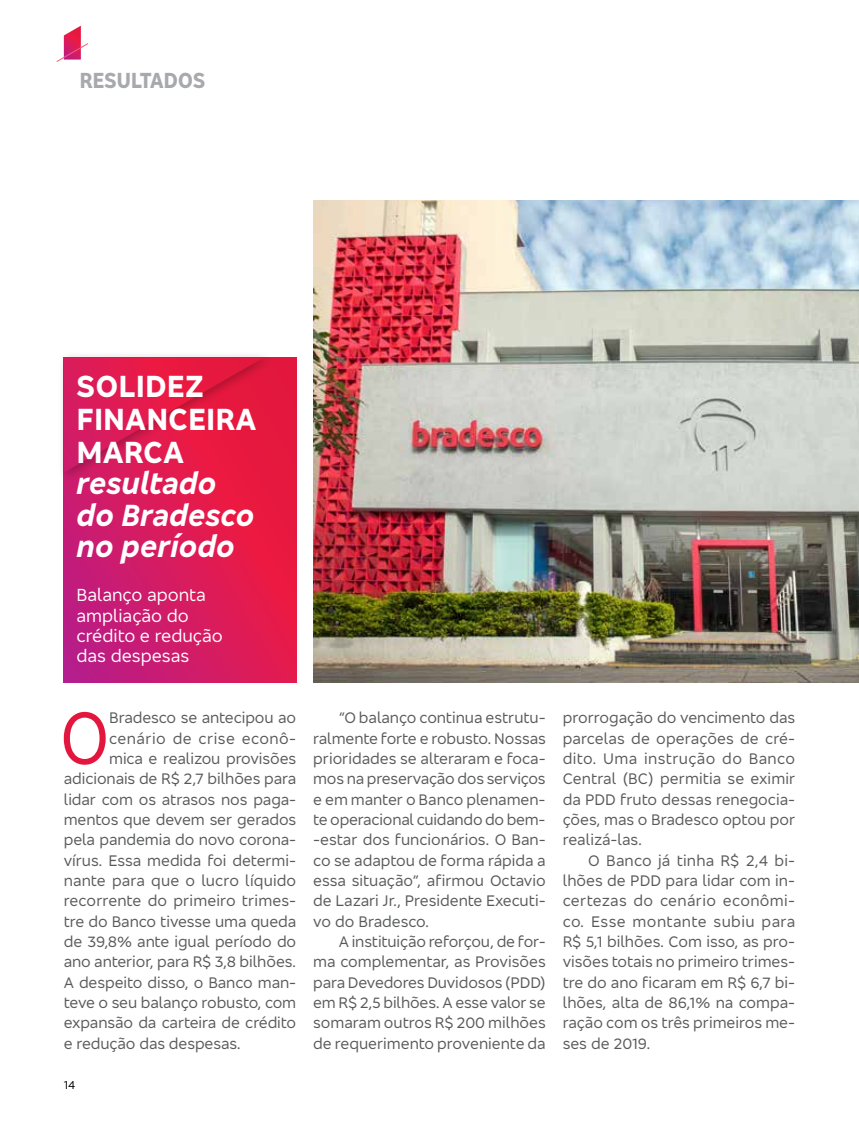
<style>
.page{position:relative;width:859px;height:1132px;background:#fff}
.page>*{position:absolute;margin:0;border:0;box-sizing:border-box;transform-origin:0 0}
.t1{font:condensed 75.9px "Bradesco Sans";color:#e3173e}
.t2{font:italic 700 31.5px/31.5px "Bradesco Sans";color:#fff;scale:.95 1}
.t3{font:700 31.5px/33px "Bradesco Sans";color:#fff;scale:.95 1}
.t4{font:700 condensed 22.5px "Bradesco Sans";letter-spacing:-.02em;color:#a7a9ac}
.t5{font:18px/20.2px "Bradesco Sans";color:#fff}
.t6{font:15.75px/20.2px "Bradesco Sans";letter-spacing:-.005em;color:#58595b;text-align:justify}
.t7{font:15.75px "Bradesco Sans";letter-spacing:.03em;color:#58595b}
.t8{font:12px "Bradesco Sans";color:#000}
</style>
<div class="page">
<img style="left:313px;top:200px;width:546px;height:482px">
<svg style="left:64px;top:357px;width:232px;height:325px;background:#d71a5d"></svg>
<div style="left:58px;top:350px;width:217px;height:133px;background:#000;opacity:.25"></div>
<svg style="left:64px;top:357px;width:200px;height:115px;background:#e0194b"></svg>
<svg style="left:56px;top:26px;width:33px;height:36px"></svg>
<h3 class="t4" style="left:79px;top:65px;width:128px">RESULTADOS</h3>
<h2 class="t3" style="left:77px;top:368px;width:191px">SOLIDEZ<br>FINANCEIRA<br>MARCA</h2>
<h2 class="t2" style="left:77px;top:466px;width:189px">resultado do Bradesco no período</h2>
<p class="t5" style="left:77px;top:584px;width:148px">Balanço aponta ampliação do crédito e redução das despesas</p>
<h1 class="t1" style="left:60px;top:689px;width:51px">O</h1>
<p class="t6" style="left:109px;top:707px;width:188px">Bradesco se antecipou ao</p>
<p class="t7" style="left:109px;top:728px;width:188px">cenário de crise econô-</p>
<p class="t6" style="left:109px;top:747px;width:188px">mica e realizou provisões</p>
<p class="t6" style="left:64px;top:768px;width:234px">adicionais de R$ 2,7 bilhões para</p>
<p class="t6" style="left:64px;top:788px;width:234px">lidar com os atrasos nos paga-</p>
<p class="t6" style="left:64px;top:808px;width:234px">mentos que devem ser gerados</p>
<p class="t6" style="left:64px;top:828px;width:234px">pela pandemia do novo corona-</p>
<p class="t6" style="left:64px;top:849px;width:234px">vírus. Essa medida foi determi-</p>
<p class="t6" style="left:64px;top:869px;width:234px">nante para que o lucro líquido</p>
<p class="t6" style="left:64px;top:889px;width:234px">recorrente do primeiro trimes-</p>
<p class="t6" style="left:64px;top:910px;width:234px">tre do Banco tivesse uma queda</p>
<p class="t6" style="left:64px;top:930px;width:234px">de 39,8% ante igual período do</p>
<p class="t6" style="left:64px;top:950px;width:234px">ano anterior, para R$ 3,8 bilhões.</p>
<p class="t6" style="left:64px;top:971px;width:234px">A despeito disso, o Banco man-</p>
<p class="t6" style="left:64px;top:991px;width:234px">teve o seu balanço robusto, com</p>
<p class="t6" style="left:64px;top:1011px;width:234px">expansão da carteira de crédito</p>
<p class="t6" style="left:64px;top:1032px;width:179px">e redução das despesas.</p>
<p class="t8" style="left:64px;top:1076px;width:13px">14</p>
<p class="t6" style="left:313px;top:707px;width:234px;text-indent:26px">“O balanço continua estrutu&shy;ralmente forte e robusto. Nossas prioridades se alteraram e foca&shy;mos na preservação dos serviços e em manter o Banco plenamen&shy;te operacional cuidando do bem--estar dos funcionários. O Ban&shy;co se adaptou de forma rápida a essa situação”, afirmou Octavio de Lazari Jr., Presidente Executi&shy;vo do Bradesco.</p>
<p class="t6" style="left:313px;top:930px;width:234px;text-indent:26px">A instituição reforçou, de for&shy;ma complementar, as Provisões para Devedores Duvidosos (PDD) em R$ 2,5 bilhões. A esse valor se somaram outros R$ 200 milhões de requerimento proveniente da</p>
<p class="t6" style="left:563px;top:706px;width:234px">prorrogação do vencimento das parcelas de operações de cré&shy;dito. Uma instrução do Banco Central (BC) permitia se eximir da PDD fruto dessas renegocia&shy;ções, mas o Bradesco optou por realizá-las.</p>
<p class="t6" style="left:563px;top:849px;width:234px;text-indent:26px">O Banco já tinha R$ 2,4 bi&shy;lhões de PDD para lidar com in&shy;certezas do cenário econômi&shy;co. Esse montante subiu para R$ 5,1 bilhões. Com isso, as pro&shy;visões totais no primeiro trimes&shy;tre do ano ficaram em R$ 6,7 bi&shy;lhões, alta de 86,1% na compa&shy;ração com os três primeiros me&shy;ses de 2019.</p>
</div>
